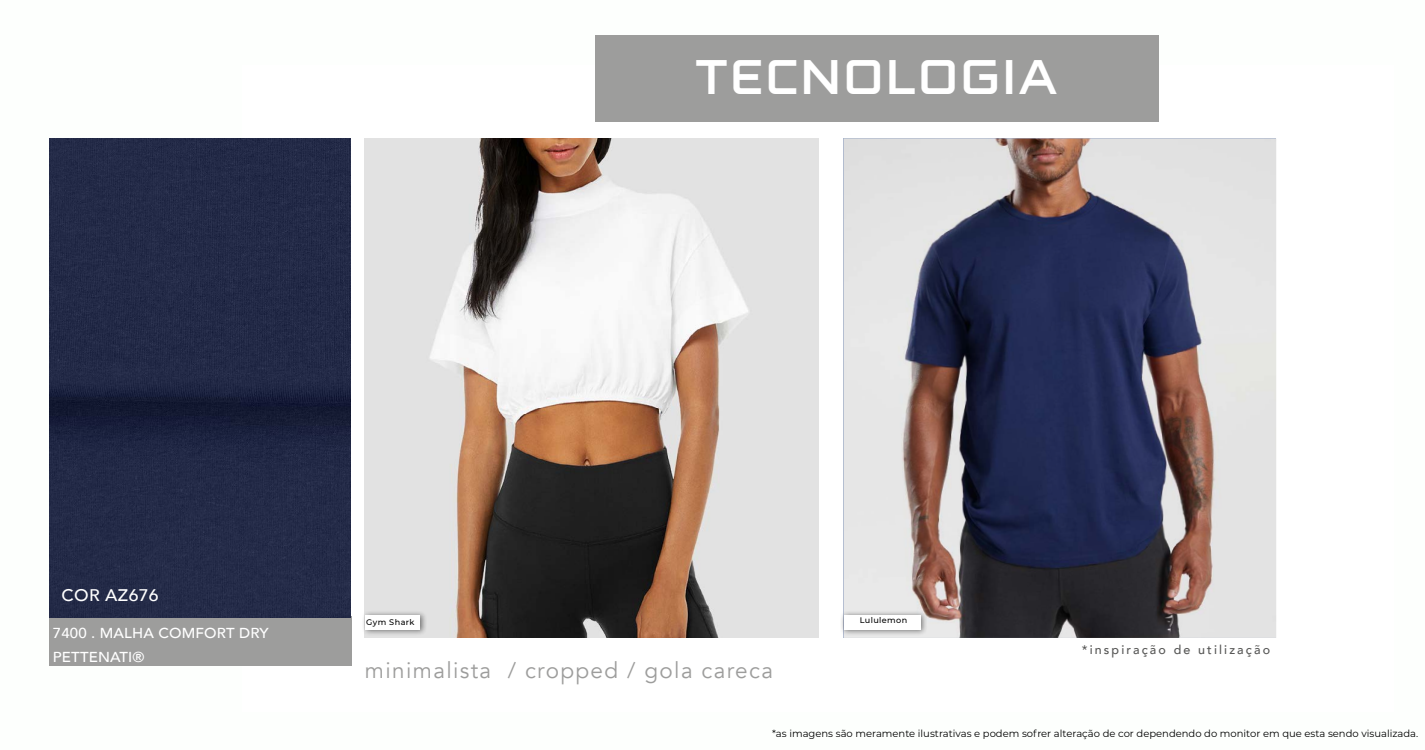
<style>
.page{position:relative;width:1425px;height:750px;background:#fff}
.page>*{position:absolute;margin:0;border:0;box-sizing:border-box;transform-origin:0 0}
.t1{font:48.5px "Chapaza";letter-spacing:.06em;color:#fff}
.t2{font:48.5px "Armstrong";letter-spacing:.06em;color:#fff}
.t3{font:22.5px "Avenir";letter-spacing:.06em;color:#9d9d9c}
.t4{font:500 16.75px "Avenir";letter-spacing:.02em;color:#fff;scale:1.04 1}
.t5{font:500 14.38px/23.8px "Avenir";letter-spacing:.01em;color:#fff;scale:1.04 1}
.t6{font:500 12.5px "Avenir";letter-spacing:.17em;color:#575756}
.t7{font:10px "Montserrat";color:#000}
.t8{font:500 8.12px "Montserrat";letter-spacing:.05em;color:#000}
</style>
<div class="page">
<img style="left:365px;top:139px;width:453px;height:499px">
<div style="left:595px;top:35px;width:564px;height:87px;background:#9d9d9c"></div>
<div style="left:50px;top:616px;width:302px;height:50px;background:#9d9d9c"></div>
<img style="left:50px;top:139px;width:301px;height:479px">
<div style="left:361px;top:610px;width:66px;height:26px;background:#000;opacity:.5"></div>
<div style="left:365px;top:615px;width:55px;height:15px;background:#fff"></div>
<img style="left:844px;top:139px;width:432px;height:499px">
<div style="left:840px;top:610px;width:88px;height:26px;background:#000;opacity:.5"></div>
<div style="left:844px;top:615px;width:77px;height:15px;background:#fff"></div>
<h1 class="t1" style="left:690px;top:48px;width:375px">Fleeces Fluidos</h1>
<h1 class="t2" style="left:696px;top:50px;width:363px">TECNOLOGIA</h1>
<h3 class="t4" style="left:61px;top:581px;width:95px">COR AZ676</h3>
<h3 class="t5" style="left:53px;top:620px;width:209px">7400 . MALHA COMFORT DRY<br>PETTENATI®</h3>
<p class="t8" style="left:366px;top:617px;width:50px">Gym Shark</p>
<p class="t8" style="left:860px;top:614px;width:49px">Lululemon</p>
<h2 class="t3" style="left:365px;top:656px;width:410px">minimalista / cropped / gola careca</h2>
<p class="t6" style="left:1082px;top:639px;width:190px">*inspiração de utilização</p>
<p class="t7" style="left:772px;top:727px;width:648px">*as imagens são meramente ilustrativas e podem sofrer alteração de cor dependendo do monitor em que esta sendo visualizada.</p>
</div>
